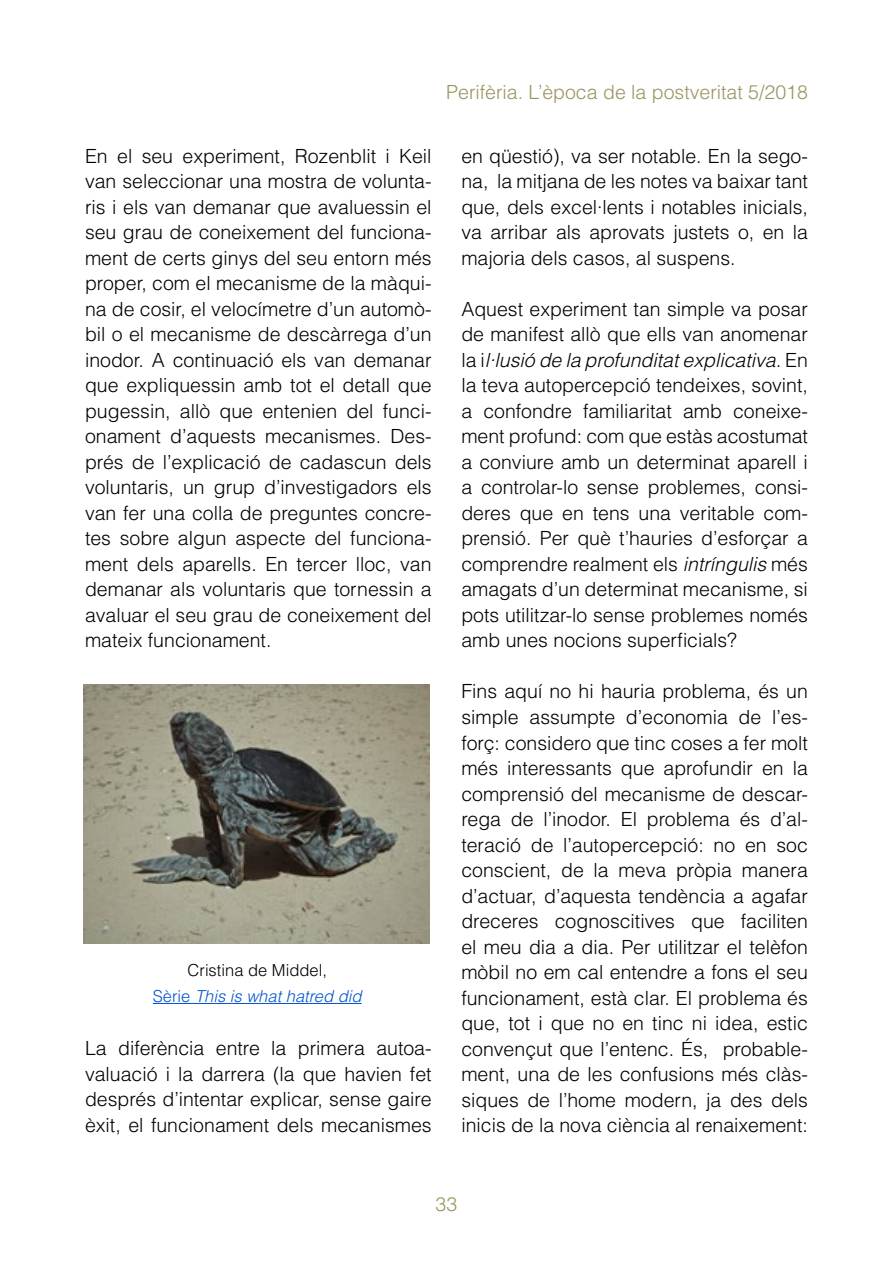
<style>
.page{position:relative;width:893px;height:1263px;background:#fff}
.page>*{position:absolute;margin:0;border:0;box-sizing:border-box;transform-origin:0 0}
.t1{font:300 19.5px/25.5px "Helvetica LT Std";color:#000;text-align:justify}
.t2{font:300 19.5px "Helvetica LT Std";color:#9a9460}
.t3{font:italic 300 16.5px/25.5px "Helvetica LT Std";color:#0054d1;text-align:center}
.s1{font-style:normal;color:#000}
.s2{font-style:normal}
.s3{font-style:italic}
</style>
<div class="page">
<img style="left:84px;top:685px;width:345px;height:259px">
<hr style="left:153px;top:1003px;width:209px;height:1px;background:#0054d1">
<p class="t2" style="left:446px;top:80px;width:363px">Perifèria. L’època de la postveritat 5/2018</p>
<p class="t1" style="left:85px;top:143px;width:348px">En el seu experiment, Rozenblit i Keil van seleccionar una mostra de volunta&shy;ris i els van demanar que avaluessin el seu grau de coneixement del funciona&shy;ment de certs ginys del seu entorn més proper, com el mecanisme de la màqui&shy;na de cosir, el velocímetre d’un automò&shy;bil o el mecanisme de descàrrega d’un inodor. A continuació els van demanar que expliquessin amb tot el detall que pugessin, allò que entenien del funci&shy;onament d’aquests mecanismes. Des&shy;prés de l’explicació de cadascun dels voluntaris, un grup d’investigadors els van fer una colla de preguntes concre&shy;tes sobre algun aspecte del funciona&shy;ment dels aparells. En tercer lloc, van demanar als voluntaris que tornessin a avaluar el seu grau de coneixement del mateix funcionament.</p>
<p class="t3" style="left:153px;top:958px;width:210px"><span class="s1">Cristina de Middel,<br></span><span class="s2">Sèrie</span> This is what hatred did</p>
<p class="t1" style="left:85px;top:1035px;width:348px">La diferència entre la primera autoa&shy;valuació i la darrera (la que havien fet després d’intentar explicar, sense gaire èxit, el funcionament dels mecanismes</p>
<p class="t1" style="left:461px;top:143px;width:348px">en qüestió), va ser notable. En la sego&shy;na, la mitjana de les notes va baixar tant que, dels excel·lents i notables inicials, va arribar als aprovats justets o, en la majoria dels casos, al suspens.</p>
<p class="t1" style="left:461px;top:296px;width:348px">Aquest experiment tan simple va posar de manifest allò que ells van anomenar la i<span class="s3">l·lusió de la profunditat explicativa.</span> En la teva autopercepció tendeixes, sovint, a confondre familiaritat amb coneixe&shy;ment profund: com que estàs acostumat a conviure amb un determinat aparell i a controlar-lo sense problemes, consi&shy;deres que en tens una veritable com&shy;prensió. Per què t’hauries d’esforçar a comprendre realment els <span class="s3">intríngulis</span> més amagats d’un determinat mecanisme, si pots utilitzar-lo sense problemes només amb unes nocions superficials?</p>
<p class="t1" style="left:461px;top:679px;width:348px">Fins aquí no hi hauria problema, és un simple assumpte d’economia de l’es&shy;forç: considero que tinc coses a fer molt més interessants que aprofundir en la comprensió del mecanisme de descar&shy;rega de l’inodor. El problema és d’al&shy;teració de l’autopercepció: no en soc conscient, de la meva pròpia manera d’actuar, d’aquesta tendència a agafar dreceres cognoscitives que faciliten el meu dia a dia. Per utilitzar el telèfon mòbil no em cal entendre a fons el seu funcionament, està clar. El problema és que, tot i que no en tinc ni idea, estic convençut que l’entenc. És, probable&shy;ment, una de les confusions més clàs&shy;siques de l’home modern, ja des dels inicis de la nova ciència al renaixement:</p>
<p class="t2" style="left:436px;top:1192px;width:23px">33</p>
</div>
